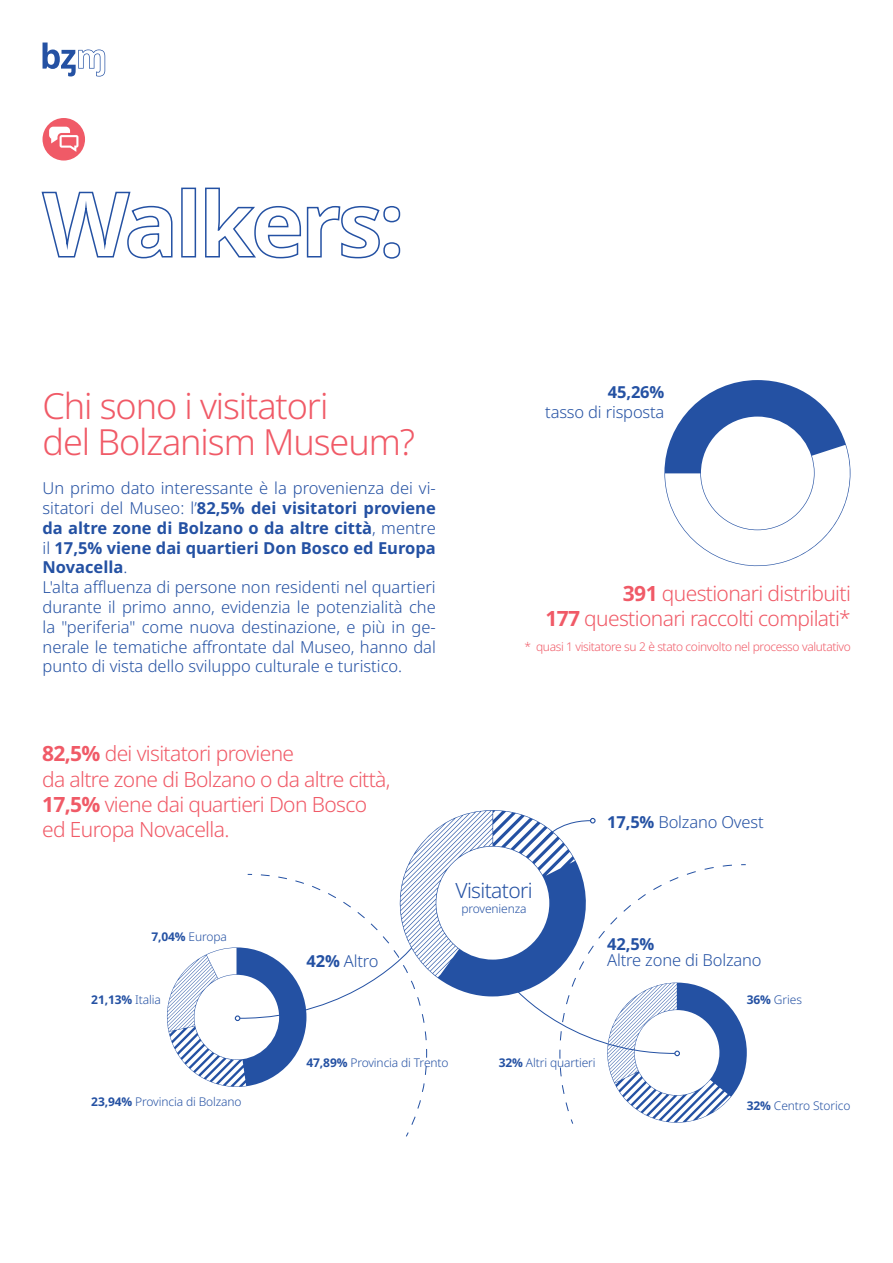
<style>
.page{position:relative;width:893px;height:1263px;background:#fff}
.page>*{position:absolute;margin:0;border:0;box-sizing:border-box;transform-origin:0 0}
.t1{font:300 36px/36px "Noto Sans";letter-spacing:-.03em;color:#f05a67}
.t2{font:300 21px/25.2px "Noto Sans";letter-spacing:-.03em;color:#f05a67}
.t3{font:300 21px "Noto Sans";letter-spacing:-.03em;color:#2451a3}
.t4{font:300 16.5px/19.8px "Noto Sans";color:#2451a3}
.t5{font:700 16.5px "Noto Sans";color:#2451a3}
.t6{font:300 12px "Noto Sans";letter-spacing:-.01em;color:#2451a3}
.t7{font:300 12px "Noto Sans";letter-spacing:-.03em;color:#f05a67}
.t8{font:700 12px "Noto Sans";color:#2451a3}
.s1{font-weight:700}
.s2{font-weight:300}
</style>
<div class="page">
<svg style="left:43px;top:43px;width:62px;height:34px"></svg>
<svg style="left:41px;top:191px;width:132px;height:68px"></svg>
<div style="left:181px;top:188px;width:15px;height:69px;border:2px solid #2451a3"></div>
<svg style="left:205px;top:187px;width:196px;height:72px"></svg>
<div style="left:43px;top:118px;width:42px;height:43px;background:#f05a67;border-radius:50%"></div>
<svg style="left:49px;top:127px;width:29px;height:25px"></svg>
<svg style="left:166px;top:810px;width:581px;height:315px"></svg>
<svg style="left:664px;top:380px;width:187px;height:187px"></svg>
<h1 class="t1" style="left:43px;top:388px;width:374px">Chi sono i visitatori<br>del Bolzanism Museum?</h1>
<p class="t4" style="left:43px;top:479px;width:395px">Un primo dato interessante è la provenienza dei vi&shy;sitatori del Museo: l’<span class="s1">82,5% dei visitatori proviene da altre zone di Bolzano o da altre città</span>, mentre il <span class="s1">17,5% viene dai quartieri Don Bosco ed Europa Novacella</span>.<br>L'alta affluenza di persone non residenti nel quartieri durante il primo anno, evidenzia le potenzialità che la "periferia" come nuova destinazione, e più in ge&shy;nerale le tematiche affrontate dal Museo, hanno dal punto di vista dello sviluppo culturale e turistico.</p>
<p class="t5" style="left:608px;top:380px;width:58px">45,26%</p>
<p class="t4" style="left:545px;top:402px;width:121px">tasso di risposta</p>
<p class="t2" style="left:545px;top:581px;width:307px;text-align:right"><span class="s1">391</span> questionari distribuiti<br><span class="s1">177</span> questionari raccolti compilati*</p>
<p class="t7" style="left:524px;top:638px;width:328px">* quasi 1 visitatore su 2 è stato coinvolto nel processo valutativo</p>
<p class="t2" style="left:42px;top:742px;width:350px"><span class="s1">82,5%</span> dei visitatori proviene<br>da altre zone di Bolzano o da altre città,<br><span class="s1">17,5%</span> viene dai quartieri Don Bosco ed Europa Novacella.</p>
<p class="t6" style="left:151px;top:928px;width:77px"><span class="s1">7,04%</span> Europa</p>
<p class="t8" style="left:91px;top:991px;width:71px">21,13% <span class="s2">Italia</span></p>
<p class="t4" style="left:306px;top:951px;width:74px"><span class="s1">42%</span> Altro</p>
<p class="t3" style="left:455px;top:876px;width:79px">Visitatori</p>
<p class="t6" style="left:461px;top:900px;width:67px">provenienza</p>
<p class="t4" style="left:607px;top:812px;width:158px"><span class="s1">17,5%</span> Bolzano Ovest</p>
<p class="t5" style="left:607px;top:932px;width:49px">42,5%</p>
<p class="t4" style="left:607px;top:951px;width:156px">Altre zone di Bolzano</p>
<p class="t6" style="left:747px;top:991px;width:57px"><span class="s1">36%</span> Gries</p>
<p class="t6" style="left:91px;top:1093px;width:152px"><span class="s1">23,94%</span> Provincia di Bolzano</p>
<p class="t6" style="left:306px;top:1054px;width:144px"><span class="s1">47,89%</span> Provincia di Trento</p>
<p class="t6" style="left:499px;top:1054px;width:98px"><span class="s1">32%</span> Altri quartieri</p>
<p class="t6" style="left:747px;top:1097px;width:105px"><span class="s1">32%</span> Centro Storico</p>
</div>
